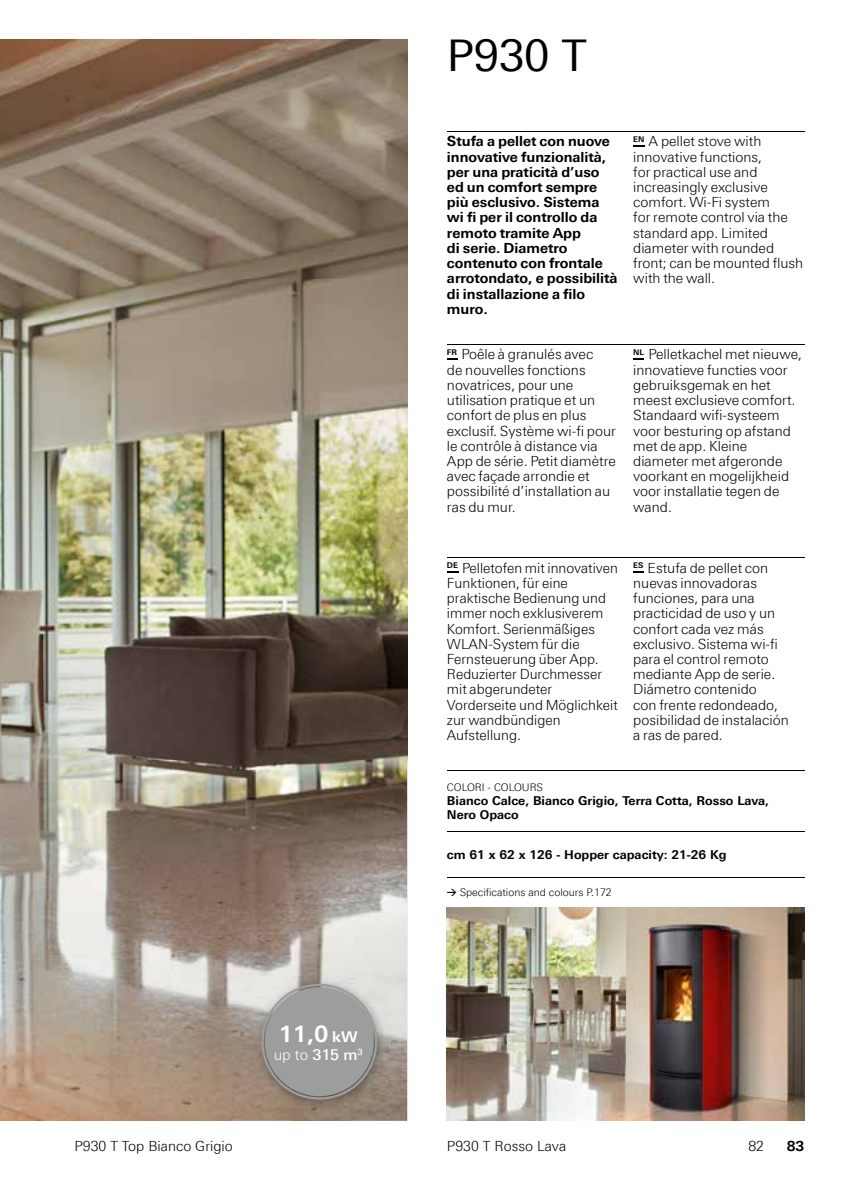
<style>
.page{position:relative;width:844px;height:1191px;background:#fff}
.page>*{position:absolute;margin:0;border:0;box-sizing:border-box;transform-origin:0 0}
.t1{font:43.75px "Linotype Univers 430";color:#000}
.t2{font:700 22.75px "Linotype Univers 630";color:#fff}
.t3{font:300 14.88px "Linotype Univers 330";color:#fff}
.t4{font:300 14px/15.2px "Linotype Univers 330";color:#000}
.t5{font:700 14px/15.2px "Linotype Univers 630";color:#000}
.t6{font:700 12.25px/14px "Linotype Univers 630";color:#000}
.t7{font:300 10.5px "Linotype Univers 330";color:#000}
.s1{font-size:14.88px}
.s2{font-family:"Linotype Univers 530";font-weight:500}
.s3{font-family:"Theinhardt";font-weight:500}
</style>
<div class="page">
<hr style="left:447px;top:770px;width:357px;height:1px;background:#000">
<img style="left:0;top:40px;width:232px;height:1080px">
<img style="left:232px;top:40px;width:175px;height:960px">
<img style="left:232px;top:1000px;width:58px;height:120px">
<img style="left:349px;top:1000px;width:58px;height:120px">
<img style="left:290px;top:1111px;width:59px;height:9px">
<hr style="left:447px;top:131px;width:357px;height:1px;background:#000">
<hr style="left:447px;top:557px;width:357px;height:1px;background:#000">
<hr style="left:447px;top:344px;width:357px;height:1px;background:#000">
<svg style="left:633px;top:145px;width:11px;height:2px"></svg>
<hr style="left:447px;top:831px;width:357px;height:1px;background:#000">
<hr style="left:447px;top:877px;width:357px;height:1px;background:#000">
<img style="left:447px;top:907px;width:357px;height:213px">
<img style="left:254px;top:976px;width:134px;height:135px">
<svg style="left:261px;top:983px;width:116px;height:116px;background:#a09e9c"></svg>
<p class="t4" style="left:74px;top:1138px;width:160px">P930 T Top Bianco Grigio</p>
<h2 class="t2" style="left:278px;top:1020px;width:81px">11,0 <span class="s1">kW</span></h2>
<p class="t3" style="left:274px;top:1045px;width:90px">up to <span class="s2">315 m</span><sup>3</sup></p>
<h1 class="t1" style="left:447px;top:31px;width:141px">P930 T</h1>
<p class="t5" style="left:447px;top:134px;width:172px">Stufa a pellet con nuove innovative funzionalità, per una praticità d’uso ed un comfort sempre più esclusivo. Sistema wi fi per il controllo da remoto tramite App<br>di serie. Diametro contenuto con frontale arrotondato, e possibilità di installazione a filo muro.</p>
<p class="t4" style="left:447px;top:347px;width:170px"><sup>FR</sup> Poêle à granulés avec<br>de nouvelles fonctions novatrices, pour une utilisation pratique et un confort de plus en plus exclusif. Système wi-fi pour le contrôle à distance via<br>App de série. Petit diamètre avec façade arrondie et possibilité d’installation au ras du mur.</p>
<p class="t4" style="left:633px;top:134px;width:171px"><sup>EN</sup> A pellet stove with innovative functions,<br>for practical use and increasingly exclusive comfort. Wi-Fi system<br>for remote control via the standard app. Limited diameter with rounded front; can be mounted flush with the wall.</p>
<p class="t4" style="left:633px;top:347px;width:170px"><sup>NL</sup> Pelletkachel met nieuwe, innovatieve functies voor gebruiksgemak en het meest exclusieve comfort.<br>Standaard wifi-systeem voor besturing op afstand met de app. Kleine diameter met afgeronde voorkant en mogelijkheid voor installatie tegen de wand.</p>
<p class="t4" style="left:447px;top:560px;width:172px"><sup>DE</sup> Pelletofen mit innovativen<br>Funktionen, für eine praktische Bedienung und immer noch exklusiverem<br>Komfort. Serienmäßiges<br>WLAN-System für die<br>Fernsteuerung über App.<br>Reduzierter Durchmesser mit abgerundeter<br>Vorderseite und Möglichkeit zur wandbündigen<br>Aufstellung.</p>
<p class="t4" style="left:633px;top:560px;width:157px"><sup>ES</sup> Estufa de pellet con nuevas innovadoras funciones, para una practicidad de uso y un confort cada vez más exclusivo. Sistema wi-fi para el control remoto mediante App de serie.<br>Diámetro contenido<br>con frente redondeado, posibilidad de instalación a ras de pared.</p>
<p class="t7" style="left:447px;top:781px;width:98px">COLORI - COLOURS</p>
<p class="t6" style="left:447px;top:793px;width:323px">Bianco Calce, Bianco Grigio, Terra Cotta, Rosso Lava,<br>Nero Opaco</p>
<p class="t6" style="left:447px;top:847px;width:281px">cm 61 x 62 x 126 - Hopper capacity: 21-26 Kg</p>
<p class="t7" style="left:447px;top:886px;width:166px"><span class="s3">→</span> Specifications and colours P.172</p>
<p class="t4" style="left:447px;top:1138px;width:121px">P930 T Rosso Lava</p>
<p class="t4" style="left:748px;top:1138px;width:17px">82</p>
<p class="t5" style="left:786px;top:1138px;width:19px">83</p>
</div>
